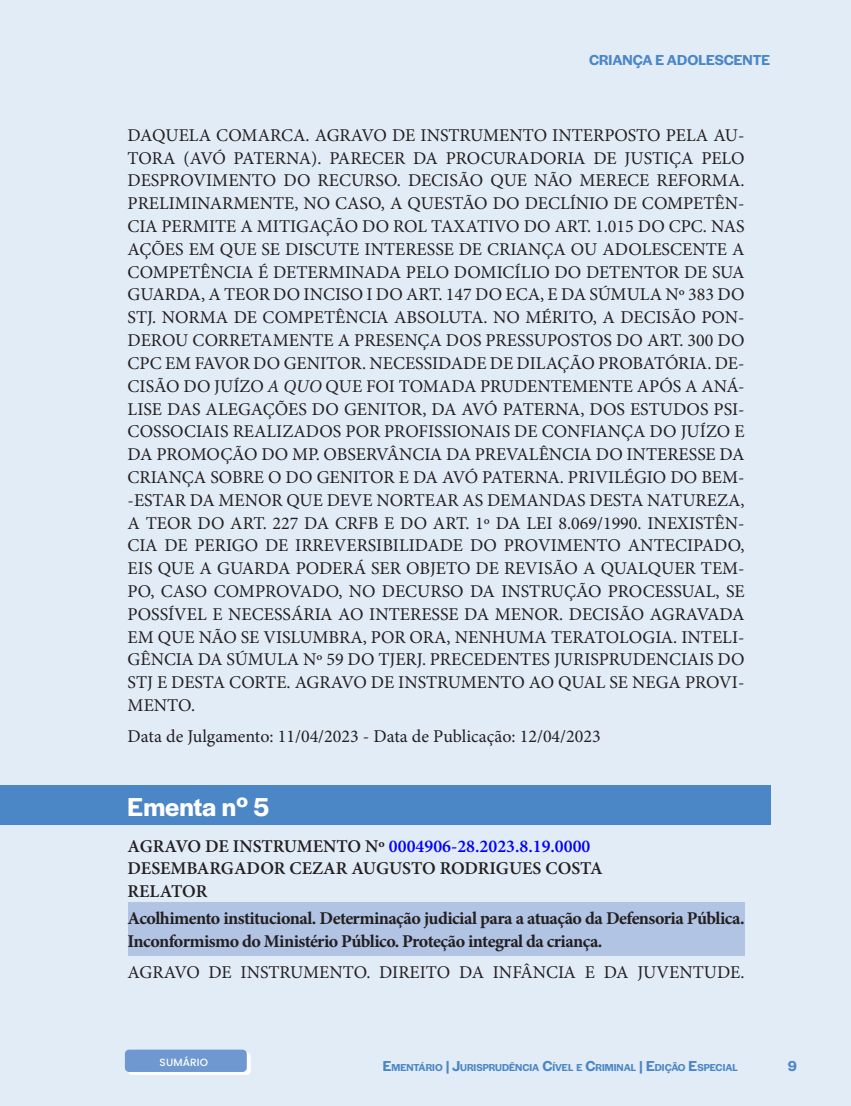
<style>
.page{position:relative;width:851px;height:1106px;background:#fff}
.page>*{position:absolute;margin:0;border:0;box-sizing:border-box;transform-origin:0 0}
.t1{font:600 27px "Halyard Display";color:#fff}
.t2{font:18px/22.8px "Minion Pro";color:#231f20;text-align:justify}
.t3{font:700 18px/22.8px "Minion Pro";letter-spacing:-.03em;color:#231f20}
.t4{font:600 18px "Minion Pro";color:#00f}
.t5{font:600 18px "Minion Pro";color:#231f20}
.t6{font:600 15px "Halyard Display";color:#4b86c6}
.t7{font:600 15px "Halyard Display";color:#4b86c6}
.t8{font:600 10.5px "Halyard Display";color:#4b86c6}
.t9{font:500 10.5px "Poppins";letter-spacing:.01em;color:#fff}
.s1{font-style:italic}
.s2{color:#231f20}
.s3{font-size:15px}
</style>
<div class="page">
<div style="left:0;top:0;width:850px;height:1106px;background:#e2ecf6"></div>
<div style="left:128px;top:1052px;width:122px;height:22px;background:linear-gradient(to right,#fff,#fff)"></div>
<div style="left:125px;top:1049px;width:122px;height:22px;background:#6e98cf;border-radius:4px"></div>
<div style="left:0;top:785px;width:770px;height:40px;background:#4b86c6"></div>
<div style="left:128px;top:902px;width:616px;height:54px;background:#b2c4e4"></div>
<p class="t6" style="left:589px;top:50px;width:182px">CRIANÇA E ADOLESCENTE</p>
<p class="t2" style="left:128px;top:124px;width:618px">DAQUELA COMARCA. AGRAVO DE INSTRUMENTO INTERPOSTO PELA AU-TORA (AVÓ PATERNA). PARECER DA PROCURADORIA DE JUSTIÇA PELO DESPROVIMENTO DO RECURSO. DECISÃO QUE NÃO MERECE REFORMA.<br>PRELIMINARMENTE, NO CASO, A QUESTÃO DO DECLÍNIO DE COMPETÊN-CIA PERMITE A MITIGAÇÃO DO ROL TAXATIVO DO ART. 1.015 DO CPC. NAS AÇÕES EM QUE SE DISCUTE INTERESSE DE CRIANÇA OU ADOLESCENTE A COMPETÊNCIA É DETERMINADA PELO DOMICÍLIO DO DETENTOR DE SUA GUARDA, A TEOR DO INCISO I DO ART. 147 DO ECA, E DA SÚMULA Nº 383 DO STJ. NORMA DE COMPETÊNCIA ABSOLUTA. NO MÉRITO, A DECISÃO PON-DEROU CORRETAMENTE A PRESENÇA DOS PRESSUPOSTOS DO ART. 300 DO CPC EM FAVOR DO GENITOR. NECESSIDADE DE DILAÇÃO PROBATÓRIA. DE-CISÃO DO JUÍZO <span class="s1">A QUO</span> QUE FOI TOMADA PRUDENTEMENTE APÓS A ANÁ-LISE DAS ALEGAÇÕES DO GENITOR, DA AVÓ PATERNA, DOS ESTUDOS PSI-COSSOCIAIS REALIZADOS POR PROFISSIONAIS DE CONFIANÇA DO JUÍZO E DA PROMOÇÃO DO MP. OBSERVÂNCIA DA PREVALÊNCIA DO INTERESSE DA CRIANÇA SOBRE O DO GENITOR E DA AVÓ PATERNA. PRIVILÉGIO DO BEM--ESTAR DA MENOR QUE DEVE NORTEAR AS DEMANDAS DESTA NATUREZA, A TEOR DO ART. 227 DA CRFB E DO ART. 1º DA LEI 8.069/1990. INEXISTÊN-CIA DE PERIGO DE IRREVERSIBILIDADE DO PROVIMENTO ANTECIPADO, EIS QUE A GUARDA PODERÁ SER OBJETO DE REVISÃO A QUALQUER TEM-PO, CASO COMPROVADO, NO DECURSO DA INSTRUÇÃO PROCESSUAL, SE POSSÍVEL E NECESSÁRIA AO INTERESSE DA MENOR. DECISÃO AGRAVADA EM QUE NÃO SE VISLUMBRA, POR ORA, NENHUMA TERATOLOGIA. INTELI-GÊNCIA DA SÚMULA Nº 59 DO TJERJ. PRECEDENTES JURISPRUDENCIAIS DO STJ E DESTA CORTE. AGRAVO DE INSTRUMENTO AO QUAL SE NEGA PROVI-MENTO.</p>
<p class="t2" style="left:128px;top:725px;width:474px">Data de Julgamento: 11/04/2023 - Data de Publicação: 12/04/2023</p>
<p class="t1" style="left:128px;top:787px;width:143px">Ementa nº 5</p>
<p class="t4" style="left:128px;top:833px;width:464px"><span class="s2">AGRAVO DE INSTRUMENTO Nº</span> 0004906-28.2023.8.19.0000</p>
<p class="t5" style="left:128px;top:856px;width:476px">DESEMBARGADOR CEZAR AUGUSTO RODRIGUES COSTA</p>
<p class="t5" style="left:128px;top:879px;width:81px">RELATOR</p>
<p class="t3" style="left:128px;top:906px;width:618px">Acolhimento institucional. Determinação judicial para a atuação da Defensoria Pública.<br>Inconformismo do Ministério Público. Proteção integral da criança.</p>
<p class="t2" style="left:128px;top:961px;width:618px">AGRAVO DE INSTRUMENTO. DIREITO DA INFÂNCIA E DA JUVENTUDE.</p>
<p class="t9" style="left:159px;top:1056px;width:50px">SUMÁRIO</p>
<p class="t8" style="left:383px;top:1060px;width:356px"><span class="s3">E</span>MENTÁRIO <span class="s3">| J</span>URISPRUDÊNCIA <span class="s3">C</span>ÍVEL E <span class="s3">C</span>RIMINAL <span class="s3">| E</span>DIÇÃO <span class="s3">E</span>SPECIAL</p>
<p class="t7" style="left:787px;top:1055px;width:11px">9</p>
</div>
